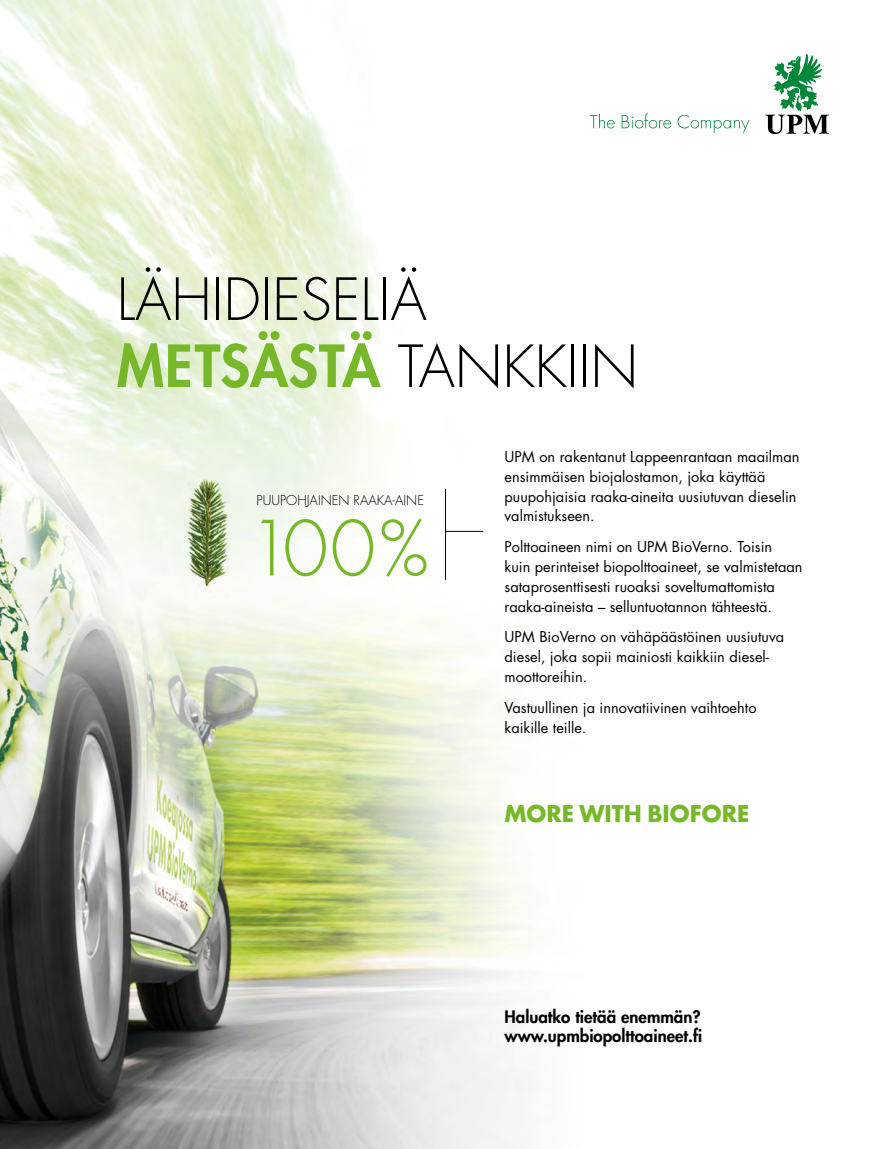
<style>
.page{position:relative;width:893px;height:1149px;background:#fff}
.page>*{position:absolute;margin:0;border:0;box-sizing:border-box;transform-origin:0 0}
.t1{font:300 73.95px "Futura Std";color:#76b82a}
.t2{font:300 56.4px/67.1px "Futura Std";color:#000}
.t3{font:700 22.35px "Futura Std";color:#76b82a}
.t4{font:800 16.8px/18.6px "Futura Std";color:#000}
.t5{font:14.55px/20px "Futura Std";color:#000}
.t6{font:300 13.05px "Futura Std";color:#000}
.s1{font-weight:800;color:#76b82a}
</style>
<div class="page">
<img style="left:0;top:0;width:590px;height:1148px">
<svg style="left:765px;top:54px;width:64px;height:80px"></svg>
<svg style="left:590px;top:113px;width:159px;height:20px"></svg>
<hr style="left:445px;top:489px;width:1px;height:90px;background:#000">
<hr style="left:445px;top:531px;width:38px;height:1px;background:#000">
<img style="left:184px;top:472px;width:46px;height:126px">
<h2 class="t2" style="left:117px;top:267px;width:523px">LÄHIDIESELIÄ<br><span class="s1">METSÄSTÄ</span> TANKKIIN</h2>
<p class="t6" style="left:256px;top:492px;width:169px">PUUPOHJAINEN RAAKA-AINE</p>
<h1 class="t1" style="left:247px;top:503px;width:183px">100%</h1>
<p class="t5" style="left:505px;top:446px;width:296px">UPM on rakentanut Lappeenrantaan maailman ensimmäisen biojalostamon, joka käyttää puupohjaisia raaka-aineita uusiutuvan dieselin valmistukseen.</p>
<p class="t5" style="left:505px;top:536px;width:299px">Polttoaineen nimi on UPM BioVerno. Toisin<br>kuin perinteiset biopolttoaineet, se valmistetaan sataprosenttisesti ruoaksi soveltumattomista raaka-aineista – selluntuotannon tähteestä.</p>
<p class="t5" style="left:505px;top:627px;width:281px">UPM BioVerno on vähäpäästöinen uusiutuva diesel, joka sopii mainiosti kaikkiin diesel&shy;moottoreihin.</p>
<p class="t5" style="left:505px;top:697px;width:253px">Vastuullinen ja innovatiivinen vaihtoehto kaikille teille.</p>
<h3 class="t3" style="left:505px;top:798px;width:246px">MORE WITH BIOFORE</h3>
<p class="t4" style="left:505px;top:1007px;width:199px">Haluatko tietää enemmän? www.upmbiopolttoaineet.fi</p>
</div>
